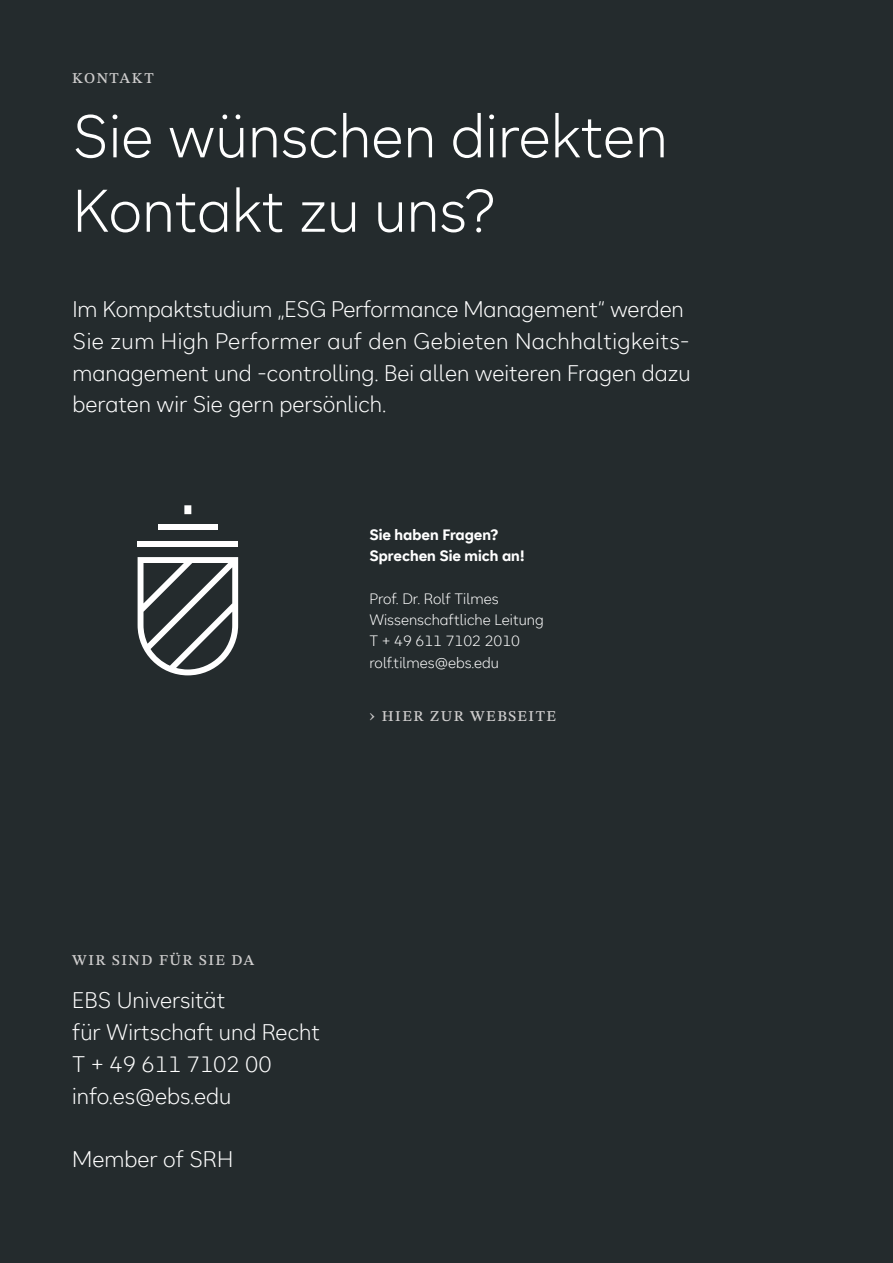
<style>
.page{position:relative;width:893px;height:1263px;background:#242b2d}
.page>*{position:absolute;margin:0;border:0;box-sizing:border-box;transform-origin:0 0}
.t1{font:300 60px/74.4px "SRH Text";color:#fff}
.t2{font:300 22.5px/32px "SRH Text";color:#fff}
.t3{font:300 15px/21.3px "SRH Text";color:#fff}
.t4{font:500 15px "STIX Two Text";letter-spacing:.1em;color:#cecdcd}
.t5{font:700 15px/21.3px "SRH Text";color:#fff}
.s1{font-size:18px}
</style>
<div class="page">
<div style="left:158px;top:524px;width:59px;height:6px;background:#fff"></div>
<div style="left:138px;top:541px;width:100px;height:6px;background:#fff"></div>
<div style="left:184px;top:505px;width:7px;height:9px;background:#fff"></div>
<svg style="left:138px;top:557px;width:100px;height:118px"></svg>
<p class="t4" style="left:72px;top:67px;width:83px">KONTAKT</p>
<h1 class="t1" style="left:73px;top:100px;width:597px">Sie wünschen direkten<br>Kontakt zu uns?</h1>
<p class="t2" style="left:73px;top:293px;width:620px">Im Kompaktstudium „ESG Performance Management“ werden Sie zum High Performer auf den Gebieten Nachhaltigkeits&shy;management und -controlling. Bei allen weiteren Fragen dazu beraten wir Sie gern persönlich.</p>
<p class="t5" style="left:369px;top:524px;width:157px">Sie haben Fragen?<br>Sprechen Sie mich an!</p>
<p class="t3" style="left:369px;top:588px;width:176px">Prof. Dr. Rolf Tilmes<br>Wissenschaftliche Leitung<br>T + 49 611 7102 2010 rolf.tilmes@ebs.edu</p>
<p class="t4" style="left:369px;top:705px;width:188px"><span class="s1">›</span> HIER ZUR WEBSEITE</p>
<p class="t4" style="left:72px;top:949px;width:184px">WIR SIND FÜR SIE DA</p>
<p class="t2" style="left:72px;top:984px;width:249px">EBS Universität<br>für Wirtschaft und Recht<br>T + 49 611 7102 00 info.es@ebs.edu</p>
<p class="t2" style="left:72px;top:1143px;width:162px">Member of SRH</p>
</div>
